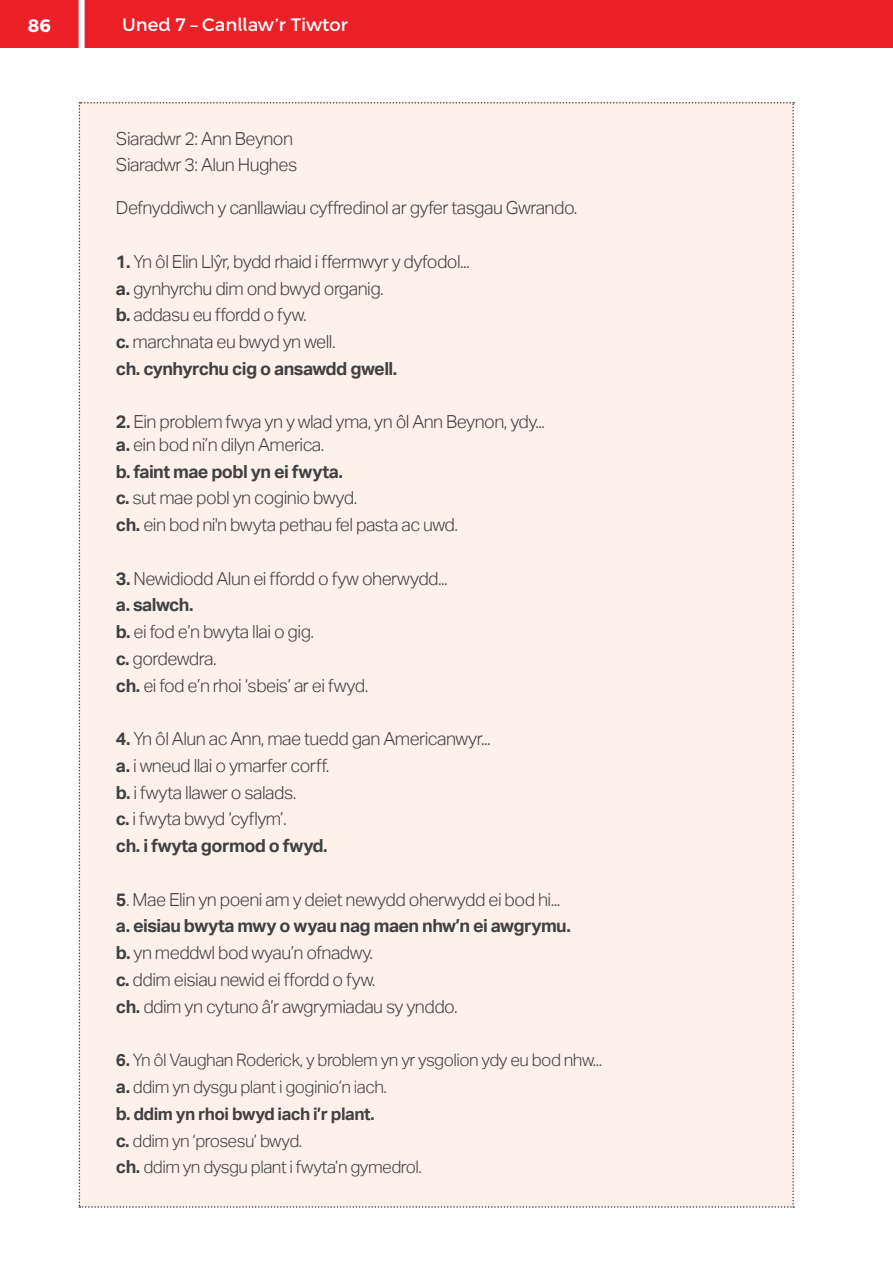
<style>
.page{position:relative;width:893px;height:1263px;background:#fff}
.page>*{position:absolute;margin:0;border:0;box-sizing:border-box;transform-origin:0 0}
.t1{font:300 18px/26.7px "Aktiv Grotesk";letter-spacing:-.03em;color:#414042}
.t2{font:18px "Cymraeg";color:#fff}
.t3{font:700 18px "Cymraeg";color:#fff}
.t4{font:300 17.25px/26.7px "Aktiv Grotesk";letter-spacing:-.03em;color:#414042}
.s1{font-weight:700}
.s2{font-weight:700;font-size:18px}
</style>
<div class="page">
<div style="left:0;top:0;width:893px;height:48px;background:#ec2027"></div>
<div style="left:79px;top:0;width:6px;height:60px;background:#fff"></div>
<div style="left:79px;top:102px;width:715px;height:1106px;background:#fef1eb"></div>
<p class="t3" style="left:28px;top:14px;width:24px">86</p>
<p class="t2" style="left:122px;top:14px;width:227px">Uned 7 – Canllaw’r Tiwtor</p>
<p class="t1" style="left:116px;top:125px;width:183px">Siaradwr 2: Ann Beynon<br>Siaradwr 3: Alun Hughes</p>
<p class="t1" style="left:116px;top:195px;width:463px">Defnyddiwch y canllawiau cyffredinol ar gyfer tasgau Gwrando.</p>
<p class="t1" style="left:116px;top:248px;width:355px"><span class="s1">1.</span> Yn ôl Elin Llŷr, bydd rhaid i ffermwyr y dyfodol... <span class="s1">a.</span> gynhyrchu dim ond bwyd organig.<br><span class="s1">b.</span> addasu eu ffordd o fyw.<br><span class="s1">c.</span> marchnata eu bwyd yn well.<br><span class="s1">ch. cynhyrchu cig o ansawdd gwell.</span></p>
<p class="t1" style="left:116px;top:411px;width:431px;line-height:22.5px"><span class="s1">2.</span> Ein problem fwya yn y wlad yma, yn ôl Ann Beynon, ydy... <span class="s1">a.</span> ein bod ni’n dilyn America.</p>
<p class="t1" style="left:116px;top:458px;width:344px"><span class="s1">b. faint mae pobl yn ei fwyta.<br>c.</span> sut mae pobl yn coginio bwyd.<br><span class="s1">ch.</span> ein bod ni'n bwyta pethau fel pasta ac uwd.</p>
<p class="t1" style="left:116px;top:565px;width:333px"><span class="s1">3.</span> Newidiodd Alun ei ffordd o fyw oherwydd... <span class="s1">a. salwch.<br>b.</span> ei fod e’n bwyta llai o gig.<br><span class="s1">c.</span> gordewdra.<br><span class="s1">ch.</span> ei fod e’n rhoi ‘sbeis’ ar ei fwyd.</p>
<p class="t1" style="left:116px;top:726px;width:376px"><span class="s1">4.</span> Yn ôl Alun ac Ann, mae tuedd gan Americanwyr... <span class="s1">a.</span> i wneud llai o ymarfer corff.<br><span class="s1">b.</span> i fwyta llawer o salads.<br><span class="s1">c.</span> i fwyta bwyd ‘cyflym’.<br><span class="s1">ch. i fwyta gormod o fwyd.</span></p>
<p class="t1" style="left:116px;top:886px;width:456px"><span class="s1">5</span>. Mae Elin yn poeni am y deiet newydd oherwydd ei bod hi... <span class="s1">a. eisiau bwyta mwy o wyau nag maen nhw’n ei awgrymu. b.</span> yn meddwl bod wyau’n ofnadwy.<br><span class="s1">c.</span> ddim eisiau newid ei ffordd o fyw.<br><span class="s1">ch.</span> ddim yn cytuno â’r awgrymiadau sy ynddo.</p>
<p class="t4" style="left:116px;top:1047px;width:488px"><span class="s1">6.</span> Yn ôl Vaughan Roderick, y broblem yn yr ysgolion ydy eu bod nhw... <span class="s2">a.</span> ddim yn dysgu plant i goginio’n iach.<br><span class="s2">b.</span> <span class="s1">ddim yn rhoi bwyd iach i’r plant.<br></span><span class="s2">c.</span> ddim yn ‘prosesu’ bwyd.<br><span class="s2">ch.</span> ddim yn dysgu plant i fwyta’n gymedrol.</p>
</div>
